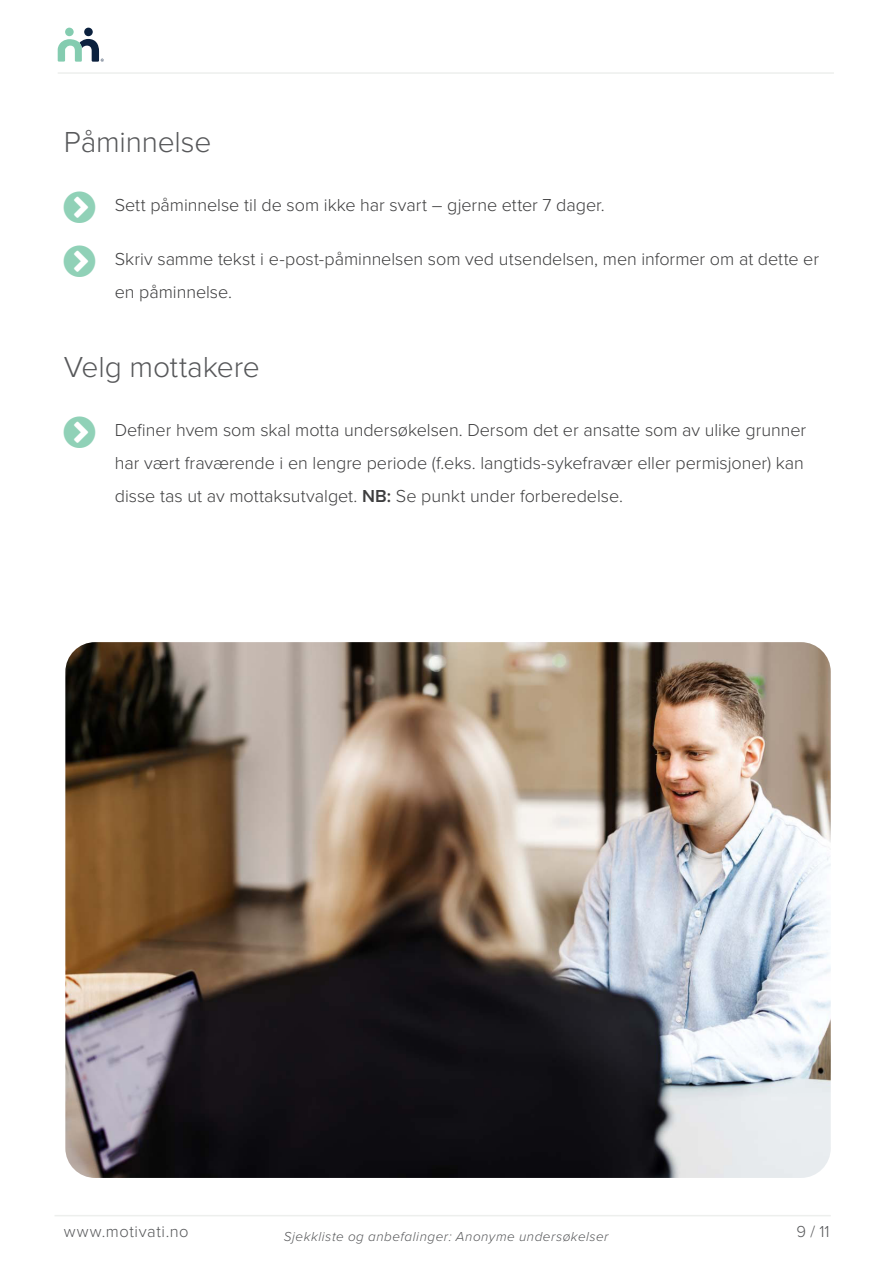
<style>
.page{position:relative;width:893px;height:1263px;background:#fff}
.page>*{position:absolute;margin:0;border:0;box-sizing:border-box;transform-origin:0 0}
.Overskrift_2{font:300 30px "Proxima Nova";letter-spacing:-.005em;color:#57585a}
.t1{font:300 18px/33px "Proxima Nova";letter-spacing:-.005em;color:#3e3e3f}
.t2{font:300 16.5px "Proxima Nova";letter-spacing:.035em;color:#57585a}
.t3{font:italic 300 13.5px "Proxima Nova";letter-spacing:.035em;color:#57585a}
.s1{font-weight:600}
</style>
<div class="page">
<hr style="left:58px;top:72px;width:776px;height:2px;background:#edefed">
<hr style="left:55px;top:1215px;width:776px;height:1px;background:#edefed">
<div style="left:84px;top:28px;width:9px;height:8px;background:#0b213e;border-radius:50%"></div>
<div style="left:65px;top:28px;width:9px;height:8px;background:#84ccb0;border-radius:50%"></div>
<svg style="left:58px;top:39px;width:46px;height:23px"></svg>
<img style="left:65px;top:642px;width:766px;height:536px">
<p class="Overskrift_2" style="left:64px;top:120px;width:149px">Påminnelse</p>
<p class="t1" style="left:115px;top:187px;width:492px">Sett påminnelse til de som ikke har svart – gjerne etter 7 dager.</p>
<p class="t1" style="left:115px;top:242px;width:706px">Skriv samme tekst i e-post-påminnelsen som ved utsendelsen, men informer om at dette er en påminnelse.</p>
<p class="Overskrift_2" style="left:64px;top:345px;width:197px">Velg mottakere</p>
<p class="t1" style="left:115px;top:412px;width:693px">Definer hvem som skal motta undersøkelsen. Dersom det er ansatte som av ulike grunner har vært fraværende i en lengre periode (f.eks. langtids-sykefravær eller permisjoner) kan disse tas ut av mottaksutvalget. <span class="s1">NB:</span> Se punkt under forberedelse.</p>
<p class="t2" style="left:64px;top:1219px;width:126px">www.motivati.no</p>
<p class="t3" style="left:284px;top:1227px;width:326px">Sjekkliste og anbefalinger: Anonyme undersøkelser</p>
<p class="t2" style="left:797px;top:1219px;width:35px">9 / 11</p>
</div>
